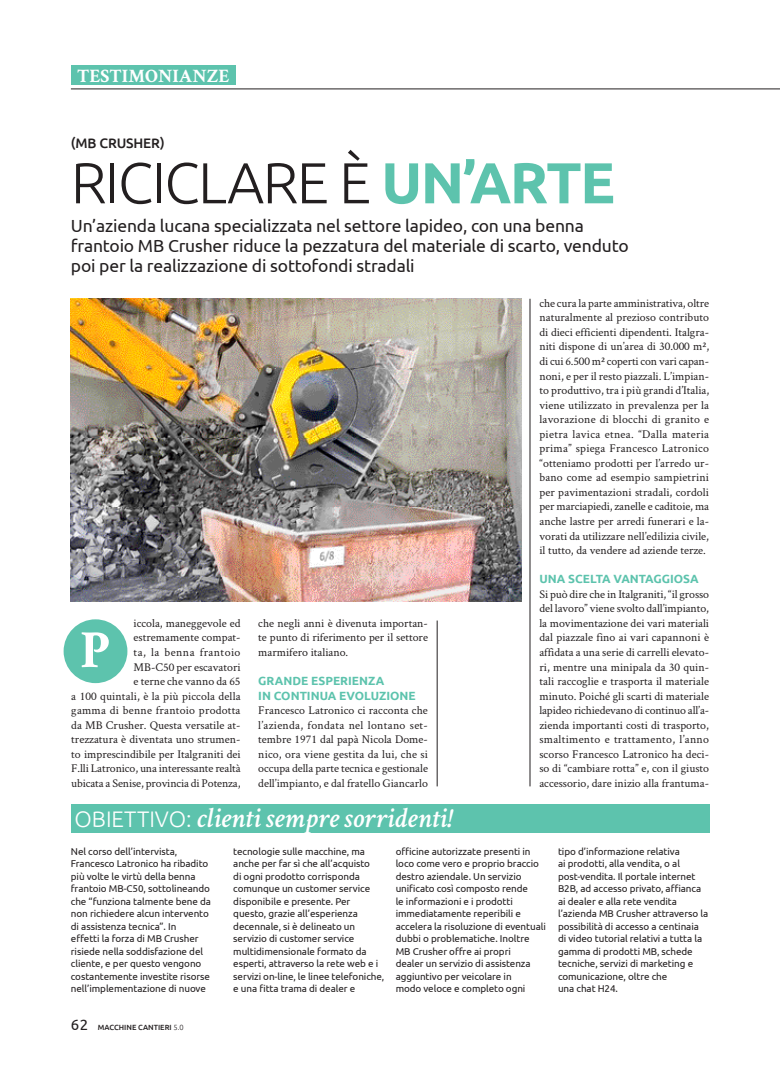
<style>
.page{position:relative;width:780px;height:1088px;background:#fff}
.page>*{position:absolute;margin:0;border:0;box-sizing:border-box;transform-origin:0 0}
.t1{font:300 57.62px "Ubuntu";letter-spacing:-.025em;color:#231f20}
.t2{font:700 53.5px "Crimson Text";color:#fff}
.t3{font:italic 600 28.75px "Crimson Text";color:#fff}
.t4{font:700 19px "Crimson Text";color:#fff}
.sommario_ubunto{font:17.5px "Ubuntu";letter-spacing:-.01em;color:#231f20}
.t5{font:500 13.75px "Ubuntu";letter-spacing:-.01em;color:#231f20}
.t6{font:11.88px/14.5px "Crimson Text";color:#231f20;text-align:justify}
.titolo_testo_ubuntu{font:700 11.88px "Ubuntu";color:#5dc3ad}
.box_ubuntu{font:9.88px/12.5px "Ubuntu";letter-spacing:-.01em;color:#231f20}
.t7{font:500 7.5px "Ubuntu";color:#231f20}
.s1{font-weight:700;color:#5dc3ad}
.s2{font-family:"Ubuntu";font-weight:300;font-style:normal;font-size:22.5px}
.s3{font-weight:400;font-size:15px}
.s4{font-weight:300}
</style>
<div class="page">
<div style="left:71px;top:66px;width:165px;height:19px;background:#5dc3ad"></div>
<hr style="left:71px;top:89px;width:709px;height:1px;background:#231f20">
<img style="left:71px;top:299px;width:450px;height:302px">
<div style="left:64px;top:619px;width:63px;height:64px;background:#5dc3ad;border-radius:50%"></div>
<hr style="left:529px;top:299px;width:1px;height:487px;background:#231f20">
<hr style="left:437px;top:620px;width:1px;height:166px;background:#231f20">
<div style="left:71px;top:804px;width:638px;height:29px;background:#5dc3ad"></div>
<p class="t4" style="left:77px;top:64px;width:154px">TESTIMONIANZE</p>
<p class="t5" style="left:71px;top:135px;width:95px">(MB CRUSHER)</p>
<p class="t1" style="left:71px;top:148px;width:545px">RICICLARE È <span class="s1">UN’ARTE</span></p>
<p class="sommario_ubunto" style="left:71px;top:215px;width:514px">Un’azienda lucana specializzata nel settore lapideo, con una benna</p>
<p class="sommario_ubunto" style="left:71px;top:235px;width:559px">frantoio MB Crusher riduce la pezzatura del materiale di scarto, venduto</p>
<p class="sommario_ubunto" style="left:71px;top:255px;width:345px">poi per la realizzazione di sottofondi stradali</p>
<p class="t6" style="left:71px;top:615px;width:171px;text-align:right">iccola, maneggevole ed estremamente compat-<br>ta, la benna frantoio<br>MB-C50 per escavatori<br>e terne che vanno da 65<br>a 100 quintali, è la più piccola della gamma di benne frantoio prodotta da MB Crusher. Questa versatile at&shy;trezzatura è diventata uno strumen&shy;to imprescindibile per Italgraniti dei<br>F.lli Latronico, una interessante realtà ubicata a Senise, provincia di Potenza,</p>
<p class="t2" style="left:80px;top:617px;width:31px">P</p>
<p class="t6" style="left:258px;top:615px;width:171px">che negli anni è divenuta importan&shy;te punto di riferimento per il settore marmifero italiano.</p>
<p class="titolo_testo_ubuntu" style="left:258px;top:674px;width:127px">GRANDE ESPERIENZA</p>
<p class="titolo_testo_ubuntu" style="left:258px;top:688px;width:159px">IN CONTINUA EVOLUZIONE</p>
<p class="t6" style="left:258px;top:703px;width:171px">Francesco Latronico ci racconta che l’azienda, fondata nel lontano set&shy;tembre 1971 dal papà Nicola Dome&shy;nico, ora viene gestita da lui, che si occupa della parte tecnica e gestionale dell’impianto, e dal fratello Giancarlo</p>
<p class="t6" style="left:539px;top:295px;width:171px">che cura la parte amministrativa, oltre naturalmente al prezioso contributo di dieci efficienti dipendenti. Italgra&shy;niti dispone di un’area di 30.000 m², di cui 6.500 m² coperti con vari capan&shy;noni, e per il resto piazzali. L’impian&shy;to produttivo, tra i più grandi d’Italia, viene utilizzato in prevalenza per la lavorazione di blocchi di granito e pietra lavica etnea. “Dalla materia prima” spiega Francesco Latronico “otteniamo prodotti per l’arredo ur&shy;bano come ad esempio sampietrini per pavimentazioni stradali, cordoli per marciapiedi, zanelle e caditoie, ma anche lastre per arredi funerari e la&shy;vorati da utilizzare nell’edilizia civile, il tutto, da vendere ad aziende terze.</p>
<p class="titolo_testo_ubuntu" style="left:539px;top:572px;width:161px">UNA SCELTA VANTAGGIOSA</p>
<p class="t6" style="left:539px;top:586px;width:171px">Si può dire che in Italgraniti, “il grosso del lavoro” viene svolto dall’impianto, la movimentazione dei vari materiali dal piazzale fino ai vari capannoni è affidata a una serie di carrelli elevato&shy;ri, mentre una minipala da 30 quin&shy;tali raccoglie e trasporta il materiale minuto. Poiché gli scarti di materiale lapideo richiedevano di continuo all’a&shy;zienda importanti costi di trasporto, smaltimento e trattamento, l’anno scorso Francesco Latronico ha deci&shy;so di “cambiare rotta” e, con il giusto accessorio, dare inizio alla frantuma-</p>
<p class="t3" style="left:74px;top:797px;width:380px"><span class="s2">OBIETTIVO:</span> clienti sempre sorridenti!</p>
<p class="box_ubuntu" style="left:71px;top:844px;width:142px">Nel corso dell’intervista,<br>Francesco Latronico ha ribadito più volte le virtù della benna frantoio MB-C50, sottolineando che “funziona talmente bene da non richiedere alcun intervento di assistenza tecnica”. In<br>effetti la forza di MB Crusher risiede nella soddisfazione del cliente, e per questo vengono costantemente investite risorse nell’implementazione di nuove</p>
<p class="box_ubuntu" style="left:233px;top:844px;width:152px">tecnologie sulle macchine, ma anche per far sì che all’acquisto<br>di ogni prodotto corrisponda comunque un customer service disponibile e presente. Per questo, grazie all’esperienza decennale, si è delineato un servizio di customer service multidimensionale formato da esperti, attraverso la rete web e i servizi on-line, le linee telefoniche, e una fitta trama di dealer e</p>
<p class="box_ubuntu" style="left:395px;top:844px;width:152px">officine autorizzate presenti in loco come vero e proprio braccio destro aziendale. Un servizio unificato così composto rende<br>le informazioni e i prodotti immediatamente reperibili e accelera la risoluzione di eventuali dubbi o problematiche. Inoltre<br>MB Crusher offre ai propri<br>dealer un servizio di assistenza aggiuntivo per veicolare in<br>modo veloce e completo ogni</p>
<p class="box_ubuntu" style="left:558px;top:844px;width:152px">tipo d’informazione relativa<br>ai prodotti, alla vendita, o al post-vendita. Il portale internet<br>B2B, ad accesso privato, affianca ai dealer e alla rete vendita l’azienda MB Crusher attraverso la possibilità di accesso a centinaia di video tutorial relativi a tutta la gamma di prodotti MB, schede tecniche, servizi di marketing e comunicazione, oltre che</p>
<p class="box_ubuntu" style="left:558px;top:982px;width:61px">una chat H24.</p>
<p class="t7" style="left:71px;top:1023px;width:114px"><span class="s3">62</span> MACCHINE CANTIERI <span class="s4">5.0</span></p>
</div>
